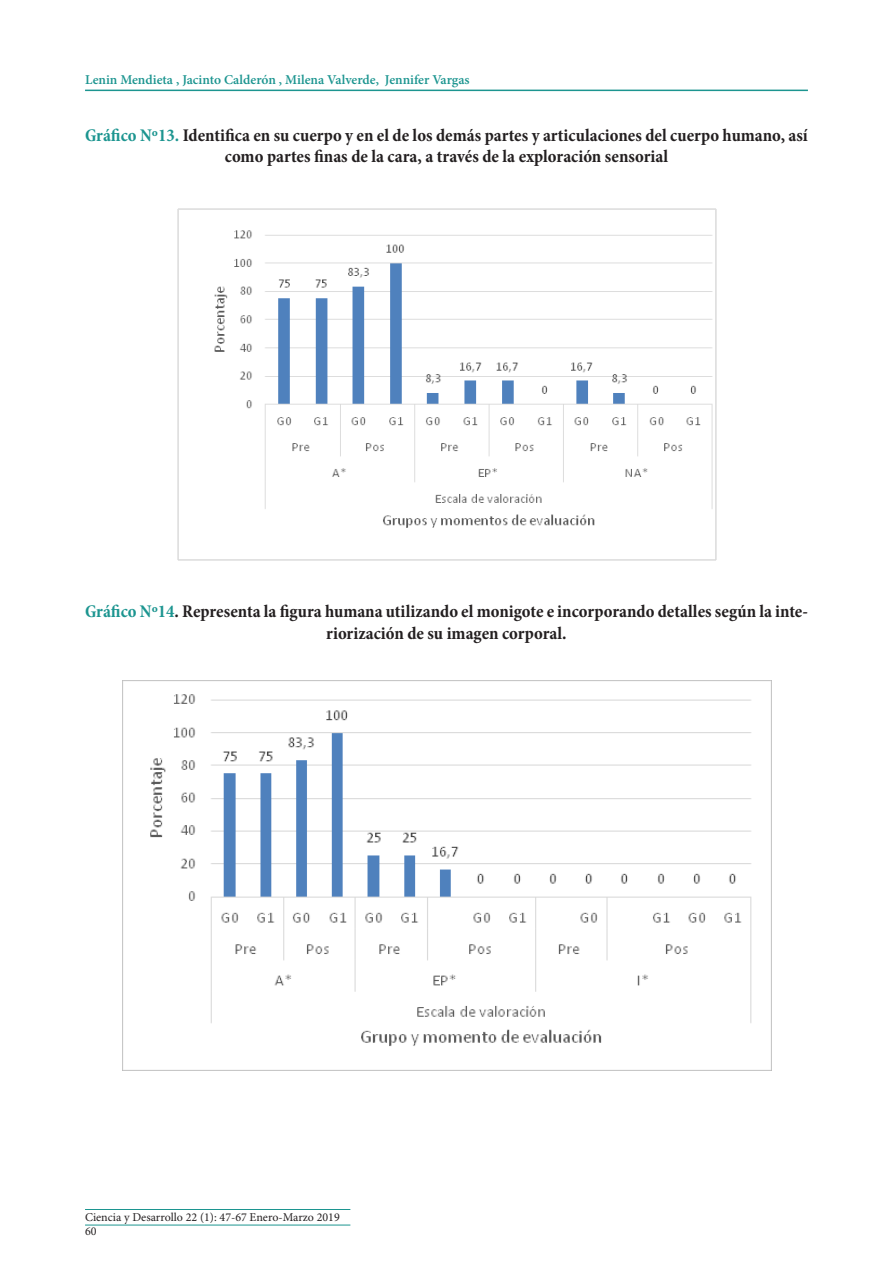
<style>
.page{position:relative;width:893px;height:1263px;background:#fff}
.page>*{position:absolute;margin:0;border:0;box-sizing:border-box;transform-origin:0 0}
.t1{font:700 condensed 18px/21.6px "Minion Pro";color:#231f20;text-align:center}
.t2{font:600 13.5px "Minion Pro";color:#1c9590}
.t3{font:12px "Minion Pro";color:#231f20}
.s1{color:#1c9590}
</style>
<div class="page">
<img style="left:178px;top:208px;width:538px;height:353px">
<img style="left:122px;top:680px;width:650px;height:391px">
<hr style="left:85px;top:90px;width:723px;height:1px;background:#1c9590">
<hr style="left:85px;top:1209px;width:265px;height:1px;background:#1c9590">
<hr style="left:85px;top:1225px;width:265px;height:1px;background:#1c9590">
<p class="t2" style="left:85px;top:70px;width:386px">Lenin Mendieta , Jacinto Calderón , Milena Valverde, Jennifer Vargas</p>
<p class="t1" style="left:85px;top:124px;width:724px"><span class="s1">Gráfico Nº13.</span> Identifica en su cuerpo y en el de los demás partes y articulaciones del cuerpo humano, así como partes finas de la cara, a través de la exploración sensorial</p>
<p class="t1" style="left:85px;top:600px;width:724px"><span class="s1">Gráfico Nº14</span>. Representa la figura humana utilizando el monigote e incorporando detalles según la inte&shy;riorización de su imagen corporal.</p>
<p class="t3" style="left:85px;top:1210px;width:256px">Ciencia y Desarrollo 22 (1): 47-67 Enero-Marzo 2019</p>
<p class="t3" style="left:85px;top:1224px;width:13px">60</p>
</div>
